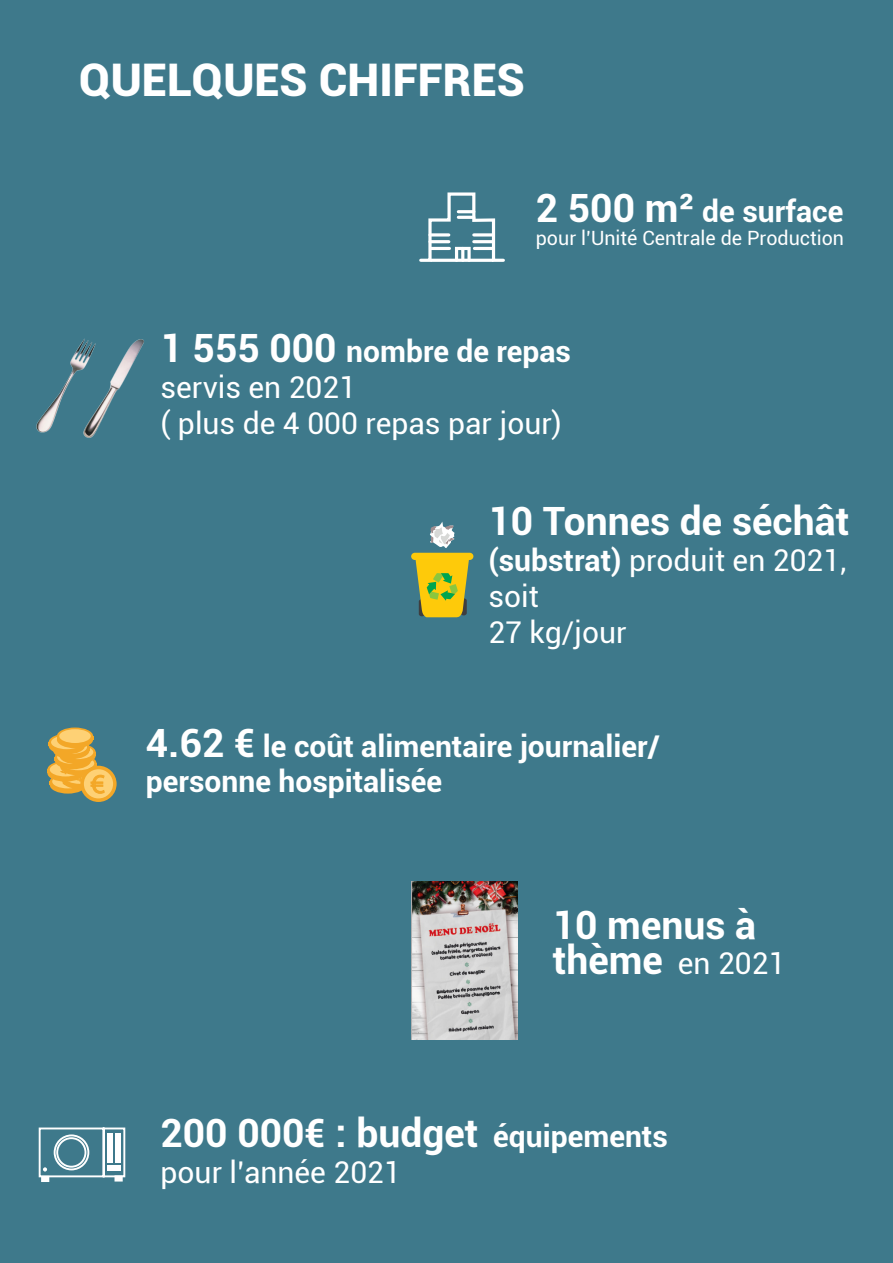
<style>
.page{position:relative;width:893px;height:1263px;background:#3e798b}
.page>*{position:absolute;margin:0;border:0;box-sizing:border-box;transform-origin:0 0}
.À_la_loupe_TDM{font:900 45px "Roboto";color:#fff}
.t1{font:700 39px "Roboto";color:#fff}
.t2{font:700 30px/36px "Roboto";color:#fff}
.t3{font:30px/36px "Roboto";color:#fff}
.t4{font:27.15px "Myriad Pro";color:#f3a727}
.t5{font:19.65px "Roboto";color:#fff}
.s1{font-size:39px}
.s2{font-weight:400}
.s3{font-weight:700}
.s4{font-weight:700;font-size:39px}
.s5{font-size:30px}
</style>
<div class="page">
<div style="left:50px;top:776px;width:36px;height:18px;background:#f3a727;border-radius:50%"></div>
<svg style="left:50px;top:773px;width:36px;height:17px"></svg>
<div style="left:52px;top:775px;width:32px;height:13px;background:#fed175;border-radius:50%"></div>
<div style="left:62px;top:772px;width:36px;height:17px;background:#f3a727;border-radius:50%"></div>
<svg style="left:47px;top:764px;width:37px;height:18px"></svg>
<hr style="left:47px;top:769px;width:37px;height:4px;background:#f3a727">
<svg style="left:47px;top:761px;width:37px;height:17px"></svg>
<div style="left:50px;top:763px;width:31px;height:13px;background:#fed175;border-radius:50%"></div>
<hr style="left:60px;top:763px;width:37px;height:4px;background:#f3a727">
<svg style="left:60px;top:755px;width:37px;height:17px"></svg>
<div style="left:63px;top:756px;width:31px;height:14px;background:#fed175;border-radius:50%"></div>
<div style="left:55px;top:752px;width:36px;height:17px;background:#f3a727;border-radius:50%"></div>
<svg style="left:55px;top:748px;width:36px;height:18px"></svg>
<div style="left:59px;top:747px;width:37px;height:17px;background:#f3a727;border-radius:50%"></div>
<svg style="left:59px;top:744px;width:37px;height:17px"></svg>
<svg style="left:62px;top:745px;width:31px;height:14px"></svg>
<div style="left:53px;top:742px;width:36px;height:17px;background:#f3a727;border-radius:50%"></div>
<div style="left:49px;top:737px;width:36px;height:17px;background:#f3a727;border-radius:50%"></div>
<svg style="left:49px;top:734px;width:36px;height:17px"></svg>
<div style="left:51px;top:735px;width:32px;height:14px;background:#fed175;border-radius:50%"></div>
<svg style="left:60px;top:745px;width:26px;height:41px"></svg>
<div style="left:57px;top:731px;width:36px;height:17px;background:#f3a727;border-radius:50%"></div>
<svg style="left:57px;top:727px;width:36px;height:18px"></svg>
<div style="left:59px;top:729px;width:32px;height:14px;background:#fed175;border-radius:50%"></div>
<svg style="left:80px;top:766px;width:37px;height:36px"></svg>
<div style="left:84px;top:769px;width:29px;height:29px;background:#fed175;border-radius:50%"></div>
<svg style="left:419px;top:192px;width:86px;height:70px"></svg>
<div style="left:41px;top:1176px;width:8px;height:6px;background:#fff;border:2px solid #fff"></div>
<div style="left:115px;top:1175px;width:8px;height:6px;background:#fff;border:2px solid #fff"></div>
<svg style="left:38px;top:1127px;width:88px;height:51px"></svg>
<div style="left:107px;top:1165px;width:13px;height:6px;background:#fff"></div>
<div style="left:107px;top:1134px;width:6px;height:29px;background:#fff"></div>
<div style="left:115px;top:1134px;width:5px;height:29px;background:#fff"></div>
<svg style="left:430px;top:522px;width:25px;height:26px"></svg>
<div style="left:411px;top:553px;width:62px;height:7px;background:#feca0a;border-radius:4px"></div>
<svg style="left:415px;top:560px;width:54px;height:57px;background:#c9b822"></svg>
<img style="left:411px;top:881px;width:107px;height:158px">
<img style="left:36px;top:338px;width:108px;height:100px">
<p class="À_la_loupe_TDM" style="left:79px;top:48px;width:447px">QUELQUES CHIFFRES</p>
<p class="t2" style="left:536px;top:192px;width:309px"><span class="s1">2 500 m²</span> de surface</p>
<p class="t5" style="left:536px;top:225px;width:310px">pour l’Unité Centrale de Production</p>
<p class="t2" style="left:161px;top:332px;width:412px"><span class="s1">1 555 000</span> nombre de repas <span class="s2">servis en 2021</span></p>
<p class="t3" style="left:161px;top:404px;width:403px">( plus de 4 000 repas par jour)</p>
<p class="t4" style="left:91px;top:767px;width:15px">€</p>
<p class="t1" style="left:488px;top:494px;width:362px">10 Tonnes de séchât</p>
<p class="t3" style="left:488px;top:541px;width:359px"><span class="s3">(substrat)</span> produit en 2021, soit</p>
<p class="t3" style="left:488px;top:613px;width:140px">27 kg/jour</p>
<p class="t2" style="left:146px;top:727px;width:515px;line-height:35.4px"><span class="s1">4.62 €</span> le coût alimentaire journalier/ personne hospitalisée</p>
<p class="t1" style="left:553px;top:898px;width:205px">10 menus à</p>
<p class="t3" style="left:553px;top:944px;width:234px"><span class="s4">thème</span> en 2021</p>
<p class="t1" style="left:161px;top:1105px;width:509px">200 000€ : budget <span class="s5">équipements</span></p>
<p class="t3" style="left:161px;top:1153px;width:242px">pour l’année 2021</p>
</div>
